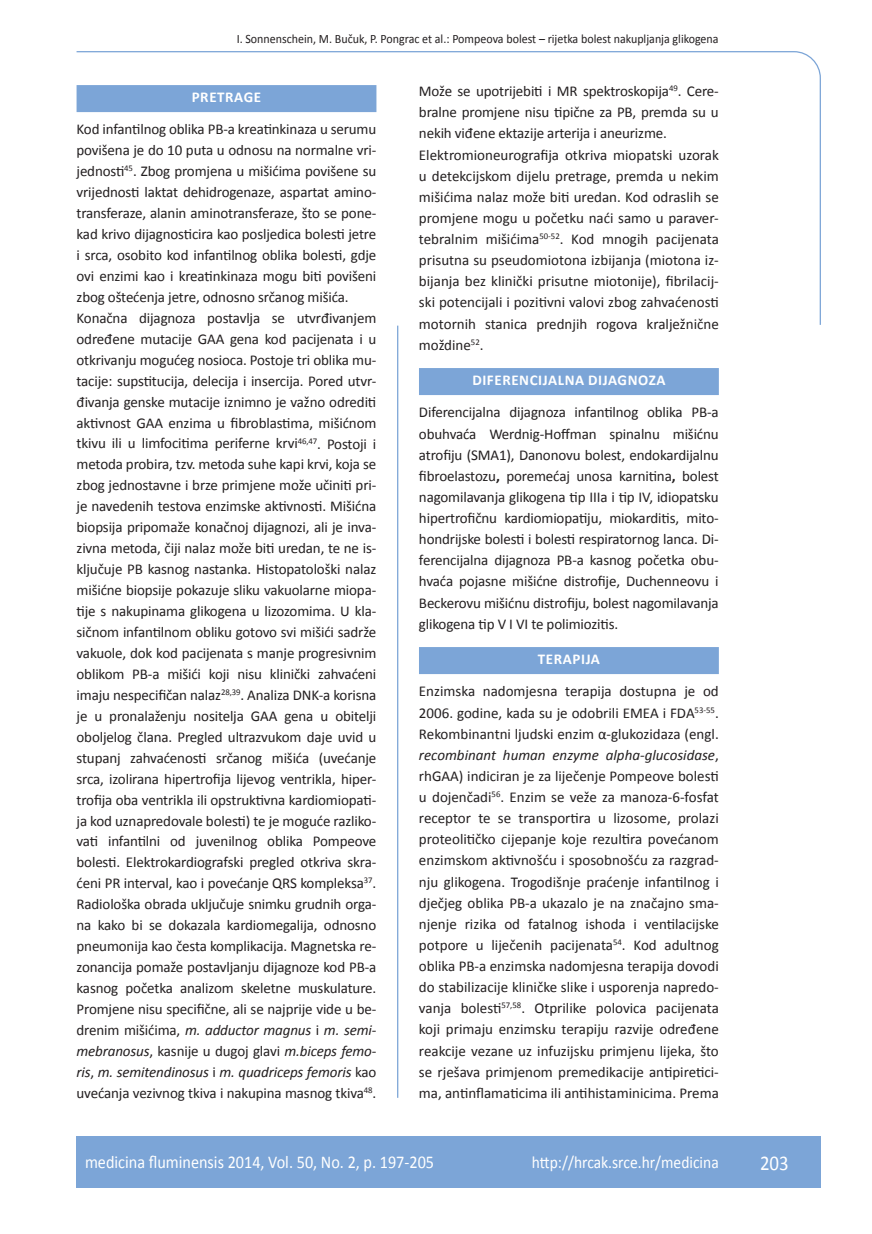
<style>
.page{position:relative;width:872px;height:1234px;background:#fff}
.page>*{position:absolute;margin:0;border:0;box-sizing:border-box;transform-origin:0 0}
.t1{font:21px "Calibri";color:#fff;scale:.9 1}
.t2{font:18px "Calibri";color:#fff;scale:.9 1}
.t3{font:17.25px "Calibri";color:#fff;scale:.9 1}
.t4{font:15px/21px "Calibri";letter-spacing:-.01em;color:#231f20}
.t5{font:700 15px "Calibri";letter-spacing:.04em;color:#fff}
.t6{font:12.75px "Calibri";color:#231f20;scale:.94 1}
.s1{font-style:italic}
.s2{font-weight:700}
</style>
<div class="page">
<svg style="left:76px;top:51px;width:745px;height:275px"></svg>
<hr style="left:397px;top:325px;width:1px;height:772px;background:#7ca5d7">
<div style="left:77px;top:1135px;width:744px;height:51px;background:#7ca5d7"></div>
<div style="left:77px;top:85px;width:299px;height:27px;background:#7ca5d7"></div>
<div style="left:419px;top:368px;width:300px;height:27px;background:#7ca5d7"></div>
<div style="left:419px;top:647px;width:300px;height:27px;background:#7ca5d7"></div>
<p class="t6" style="left:237px;top:30px;width:514px">I. Sonnenschein, M. Bučuk, P. Pongrac et al.: Pompeova bolest – rijetka bolest nakupljanja glikogena</p>
<p class="t5" style="left:192px;top:88px;width:71px">PRETRAGE</p>
<p class="t4" style="left:77px;top:118px;width:301px">Kod infantilnog oblika PB-a kreatinkinaza u serumu povišena je do 10 puta u odnosu na normalne vri&shy;jednosti<sup>45</sup>. Zbog promjena u mišićima povišene su vrijednosti laktat dehidrogenaze, aspartat amino&shy;transferaze, alanin aminotransferaze, što se pone&shy;kad krivo dijagnosticira kao posljedica bolesti jetre i srca, osobito kod infantilnog oblika bolesti, gdje ovi enzimi kao i kreatinkinaza mogu biti povišeni zbog oštećenja jetre, odnosno srčanog mišića.<br>Konačna dijagnoza postavlja se utvrđivanjem određene mutacije GAA gena kod pacijenata i u otkrivanju mogućeg nosioca. Postoje tri oblika mu&shy;tacije: supstitucija, delecija i insercija. Pored utvr&shy;đivanja genske mutacije iznimno je važno odrediti aktivnost GAA enzima u fibroblastima, mišićnom tkivu ili u limfocitima periferne krvi<sup>46,47</sup>. Postoji i metoda probira, tzv. metoda suhe kapi krvi, koja se zbog jednostavne i brze primjene može učiniti pri&shy;je navedenih testova enzimske aktivnosti. Mišićna biopsija pripomaže konačnoj dijagnozi, ali je inva&shy;zivna metoda, čiji nalaz može biti uredan, te ne is&shy;ključuje PB kasnog nastanka. Histopatološki nalaz mišićne biopsije pokazuje sliku vakuolarne miopa&shy;tije s nakupinama glikogena u lizozomima. U kla&shy;sičnom infantilnom obliku gotovo svi mišići sadrže vakuole, dok kod pacijenata s manje progresivnim oblikom PB-a mišići koji nisu klinički zahvaćeni imaju nespecifičan nalaz<sup>28,39</sup>. Analiza DNK-a korisna je u pronalaženju nositelja GAA gena u obitelji oboljelog člana. Pregled ultrazvukom daje uvid u stupanj zahvaćenosti srčanog mišića (uvećanje srca, izolirana hipertrofija lijevog ventrikla, hiper&shy;trofija oba ventrikla ili opstruktivna kardiomiopati&shy;ja kod uznapredovale bolesti) te je moguće razliko&shy;vati infantilni od juvenilnog oblika Pompeove bolesti. Elektrokardiografski pregled otkriva skra&shy;ćeni PR interval, kao i povećanje QRS kompleksa<sup>37</sup>.<br>Radiološka obrada uključuje snimku grudnih orga&shy;na kako bi se dokazala kardiomegalija, odnosno pneumonija kao česta komplikacija. Magnetska re&shy;zonancija pomaže postavljanju dijagnoze kod PB-a kasnog početka analizom skeletne muskulature.<br>Promjene nisu specifične, ali se najprije vide u be&shy;drenim mišićima, <span class="s1">m. adductor magnus</span> i <span class="s1">m. semi&shy;mebranosus</span>, kasnije u dugoj glavi <span class="s1">m.biceps femo&shy;ris</span>, <span class="s1">m. semitendinosus</span> i <span class="s1">m. quadriceps femoris</span> kao uvećanja vezivnog tkiva i nakupina masnog tkiva<sup>48</sup>.</p>
<p class="t4" style="left:419px;top:80px;width:301px">Može se upotrijebiti i MR spektroskopija<sup>49</sup>. Cere&shy;bralne promjene nisu tipične za PB, premda su u nekih viđene ektazije arterija i aneurizme.<br>Elektromioneurografija otkriva miopatski uzorak u detekcijskom dijelu pretrage, premda u nekim mišićima nalaz može biti uredan. Kod odraslih se promjene mogu u početku naći samo u paraver&shy;tebralnim mišićima<sup>50-52</sup>. Kod mnogih pacijenata prisutna su pseudomiotona izbijanja (miotona iz&shy;bijanja bez klinički prisutne miotonije), fibrilacij&shy;ski potencijali i pozitivni valovi zbog zahvaćenosti motornih stanica prednjih rogova kralježnične moždine<sup>52</sup>.</p>
<p class="t5" style="left:472px;top:371px;width:195px">DIFERENCIJALNA DIJAGNOZA</p>
<p class="t4" style="left:419px;top:401px;width:301px;text-align:justify">Diferencijalna dijagnoza infantilnog oblika PB-a obuhvaća Werdnig-Hoffman spinalnu mišićnu atrofiju (SMA1), Danonovu bolest, endokardijalnu fibroelastozu<span class="s2">,</span> poremećaj unosa karnitina<span class="s2">,</span> bolest nagomilavanja glikogena tip IIIa i tip IV, idiopatsku hipertrofičnu kardiomiopatiju, miokarditis, mito&shy;hondrijske bolesti i bolesti respiratornog lanca. Di&shy;ferencijalna dijagnoza PB-a kasnog početka obu&shy;hvaća pojasne mišićne distrofije, Duchenneovu i Beckerovu mišićnu distrofiju, bolest nagomilavanja glikogena tip V I VI te polimiozitis.</p>
<p class="t5" style="left:538px;top:650px;width:64px">TERAPIJA</p>
<p class="t4" style="left:419px;top:680px;width:301px;text-align:justify">Enzimska nadomjesna terapija dostupna je od 2006. godine, kada su je odobrili EMEA i FDA<sup>53-55</sup>.<br>Rekombinantni ljudski enzim α-glukozidaza (engl. <span class="s1">recombinant human enzyme alpha-glucosidase</span>, rhGAA) indiciran je za liječenje Pompeove bolesti u dojenčadi<sup>56</sup>. Enzim se veže za manoza-6-fosfat receptor te se transportira u lizosome, prolazi proteolitičko cijepanje koje rezultira povećanom enzimskom aktivnošću i sposobnošću za razgrad&shy;nju glikogena. Trogodišnje praćenje infantilnog i dječjeg oblika PB-a ukazalo je na značajno sma&shy;njenje rizika od fatalnog ishoda i ventilacijske potpore u liječenih pacijenata<sup>54</sup>. Kod adultnog oblika PB-a enzimska nadomjesna terapija dovodi do stabilizacije kliničke slike i usporenja napredo&shy;vanja bolesti<sup>57,58</sup>. Otprilike polovica pacijenata koji primaju enzimsku terapiju razvije određene reakcije vezane uz infuzijsku primjenu lijeka, što se rješava primjenom premedikacije antipiretici&shy;ma, antinflamaticima ili antihistaminicima. Prema</p>
<p class="t2" style="left:85px;top:1150px;width:389px">medicina fluminensis 2014, Vol. 50, No. 2, p. 197-205</p>
<p class="t3" style="left:532px;top:1151px;width:209px">http://hrcak.srce.hr/medicina</p>
<h1 class="t1" style="left:760px;top:1149px;width:33px">203</h1>
</div>
